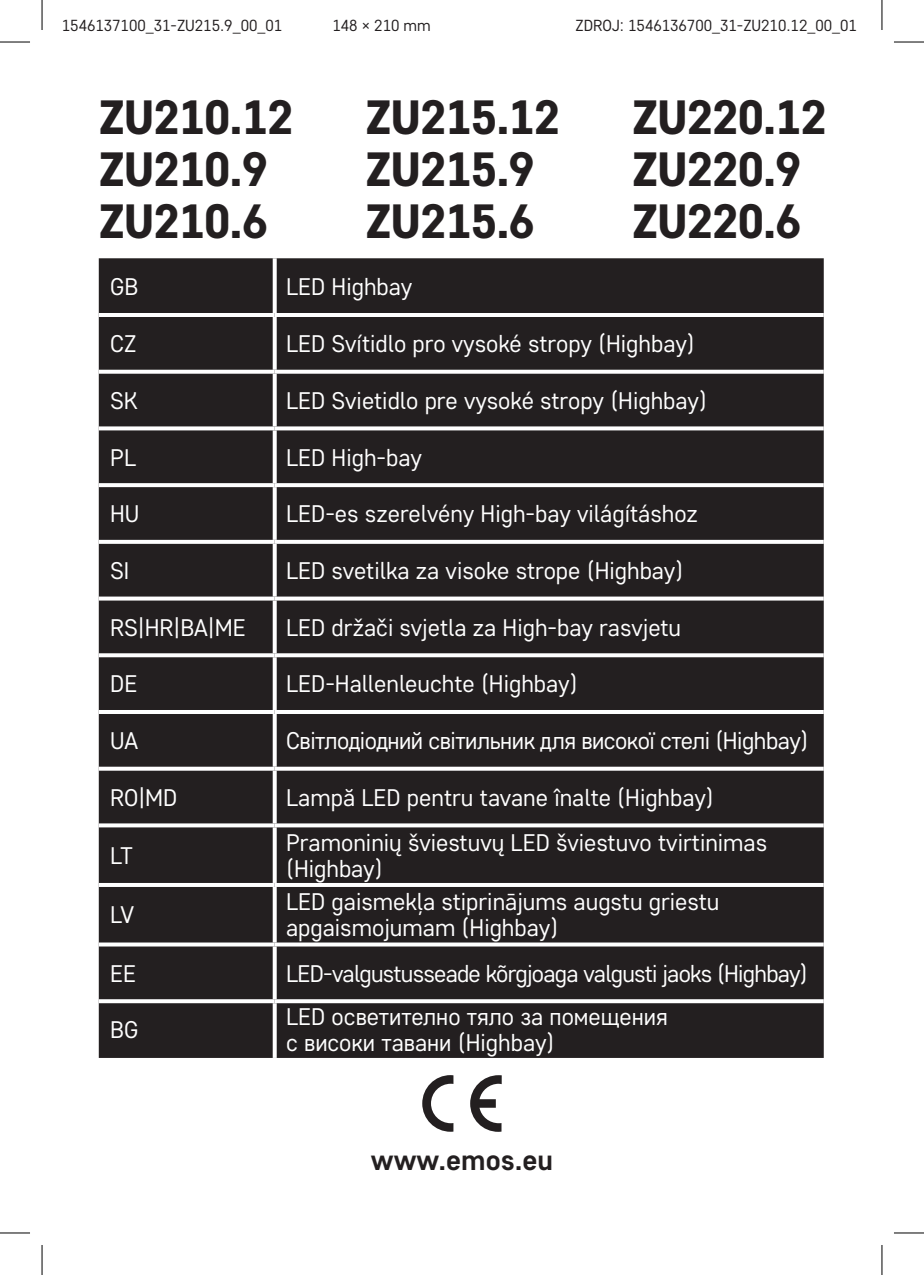
<style>
.page{position:relative;width:924px;height:1275px;background:#fff}
.page>*{position:absolute;margin:0;border:0;box-sizing:border-box;transform-origin:0 0}
.t1{font:800 48px/52px "Core Sans D65";letter-spacing:-.02em;color:#231f20}
.t2{font:700 28.8px "Core Sans D55";color:#231f20}
.t3{font:24px/26px "Core Sans D35";color:#fff}
.t4{font:24px "Core Sans D35";letter-spacing:-.03em;color:#fff}
.t5{font:24px "Core Sans D35";letter-spacing:-.02em;color:#fff}
.t6{font:16px "Core Sans D35";color:#231f20}
</style>
<div class="page">
<div style="left:99px;top:258px;width:724px;height:800px;background:#231f20"></div>
<svg style="left:272px;top:258px;width:4px;height:55px"></svg>
<hr style="left:99px;top:313px;width:175px;height:4px;background:#fff">
<hr style="left:274px;top:313px;width:549px;height:4px;background:#fff">
<svg style="left:272px;top:317px;width:4px;height:53px"></svg>
<svg style="left:99px;top:370px;width:175px;height:4px"></svg>
<svg style="left:274px;top:370px;width:549px;height:4px"></svg>
<svg style="left:272px;top:374px;width:4px;height:52px"></svg>
<svg style="left:99px;top:426px;width:175px;height:4px"></svg>
<svg style="left:274px;top:426px;width:549px;height:4px"></svg>
<svg style="left:272px;top:430px;width:4px;height:53px"></svg>
<svg style="left:99px;top:483px;width:175px;height:4px"></svg>
<svg style="left:274px;top:483px;width:549px;height:4px"></svg>
<svg style="left:272px;top:487px;width:4px;height:53px"></svg>
<svg style="left:99px;top:540px;width:175px;height:4px"></svg>
<svg style="left:274px;top:540px;width:549px;height:4px"></svg>
<svg style="left:272px;top:544px;width:4px;height:52px"></svg>
<svg style="left:99px;top:596px;width:175px;height:4px"></svg>
<svg style="left:274px;top:596px;width:549px;height:4px"></svg>
<svg style="left:272px;top:600px;width:4px;height:53px"></svg>
<svg style="left:99px;top:653px;width:175px;height:4px"></svg>
<svg style="left:274px;top:653px;width:549px;height:4px"></svg>
<svg style="left:272px;top:657px;width:4px;height:53px"></svg>
<hr style="left:99px;top:710px;width:175px;height:4px;background:#fff">
<hr style="left:274px;top:710px;width:549px;height:4px;background:#fff">
<svg style="left:272px;top:714px;width:4px;height:52px"></svg>
<svg style="left:99px;top:766px;width:175px;height:4px"></svg>
<svg style="left:274px;top:766px;width:549px;height:4px"></svg>
<svg style="left:272px;top:770px;width:4px;height:53px"></svg>
<svg style="left:99px;top:823px;width:175px;height:4px"></svg>
<svg style="left:274px;top:823px;width:549px;height:4px"></svg>
<svg style="left:272px;top:827px;width:4px;height:56px"></svg>
<hr style="left:99px;top:883px;width:175px;height:4px;background:#fff">
<hr style="left:274px;top:883px;width:549px;height:4px;background:#fff">
<svg style="left:272px;top:887px;width:4px;height:55px"></svg>
<svg style="left:99px;top:942px;width:175px;height:4px"></svg>
<svg style="left:274px;top:942px;width:549px;height:4px"></svg>
<svg style="left:272px;top:946px;width:4px;height:53px"></svg>
<svg style="left:99px;top:999px;width:175px;height:4px"></svg>
<svg style="left:274px;top:999px;width:549px;height:4px"></svg>
<svg style="left:272px;top:1003px;width:4px;height:55px"></svg>
<svg style="left:422px;top:1075px;width:79px;height:56px"></svg>
<hr style="left:0;top:42px;width:30px;height:1px;background:#000">
<hr style="left:893px;top:42px;width:30px;height:1px;background:#000">
<hr style="left:0;top:1232px;width:30px;height:1px;background:#000">
<hr style="left:893px;top:1232px;width:30px;height:1px;background:#000">
<hr style="left:42px;top:0;width:1px;height:30px;background:#000">
<hr style="left:42px;top:1245px;width:1px;height:30px;background:#000">
<hr style="left:881px;top:0;width:1px;height:30px;background:#000">
<hr style="left:881px;top:1245px;width:1px;height:30px;background:#000">
<p class="t6" style="left:62px;top:15px;width:222px">1546137100_31-ZU215.9_00_01</p>
<p class="t6" style="left:332px;top:15px;width:100px">148 × 210 mm</p>
<p class="t6" style="left:575px;top:15px;width:283px">ZDROJ: 1546136700_31-ZU210.12_00_01</p>
<h1 class="t1" style="left:99px;top:89px;width:196px">ZU210.12<br>ZU210.9<br>ZU210.6</h1>
<h1 class="t1" style="left:365px;top:89px;width:196px">ZU215.12<br>ZU215.9<br>ZU215.6</h1>
<h1 class="t1" style="left:632px;top:89px;width:196px">ZU220.12<br>ZU220.9<br>ZU220.6</h1>
<p class="t3" style="left:110px;top:273px;width:30px">GB</p>
<p class="t3" style="left:286px;top:273px;width:128px">LED Highbay</p>
<p class="t3" style="left:110px;top:330px;width:28px">CZ</p>
<p class="t3" style="left:286px;top:330px;width:410px">LED Svítidlo pro vysoké stropy (Highbay)</p>
<p class="t3" style="left:110px;top:387px;width:29px">SK</p>
<p class="t3" style="left:286px;top:387px;width:422px">LED Svietidlo pre vysoké stropy (Highbay)</p>
<p class="t3" style="left:110px;top:443px;width:28px">PL</p>
<p class="t3" style="left:286px;top:443px;width:137px">LED High-bay</p>
<p class="t3" style="left:110px;top:500px;width:31px">HU</p>
<p class="t3" style="left:286px;top:500px;width:413px">LED-es szerelvény High-bay világításhoz</p>
<p class="t3" style="left:110px;top:557px;width:21px">SI</p>
<p class="t3" style="left:286px;top:557px;width:398px">LED svetilka za visoke strope (Highbay)</p>
<p class="t3" style="left:110px;top:613px;width:137px">RS|HR|BA|ME</p>
<p class="t3" style="left:286px;top:613px;width:396px">LED držači svjetla za High-bay rasvjetu</p>
<p class="t3" style="left:110px;top:670px;width:29px">DE</p>
<p class="t3" style="left:286px;top:670px;width:293px">LED-Hallenleuchte (Highbay)</p>
<p class="t3" style="left:110px;top:727px;width:30px">UA</p>
<p class="t5" style="left:286px;top:725px;width:523px">Cвітлодіодний світильник для високої стелі (Highbay)</p>
<p class="t3" style="left:110px;top:783px;width:69px">RO|MD</p>
<p class="t3" style="left:286px;top:783px;width:429px">Lampă LED pentru tavane înalte (Highbay)</p>
<p class="t3" style="left:110px;top:841px;width:24px">LT</p>
<p class="t3" style="left:286px;top:828px;width:482px">Pramoninių šviestuvų LED šviestuvo tvirtinimas (Highbay)</p>
<p class="t3" style="left:110px;top:901px;width:25px">LV</p>
<p class="t3" style="left:286px;top:888px;width:435px">LED gaismekļa stiprinājums augstu griestu apgaismojumam (Highbay)</p>
<p class="t3" style="left:110px;top:959px;width:27px">EE</p>
<p class="t4" style="left:286px;top:957px;width:523px">LED-valgustusseade kõrgjoaga valgusti jaoks (Highbay)</p>
<p class="t3" style="left:110px;top:1016px;width:30px">BG</p>
<p class="t3" style="left:286px;top:1003px;width:383px">LED осветително тяло за помещения с високи тавани (Highbay)</p>
<p class="t2" style="left:371px;top:1141px;width:184px">www.emos.eu</p>
</div>
